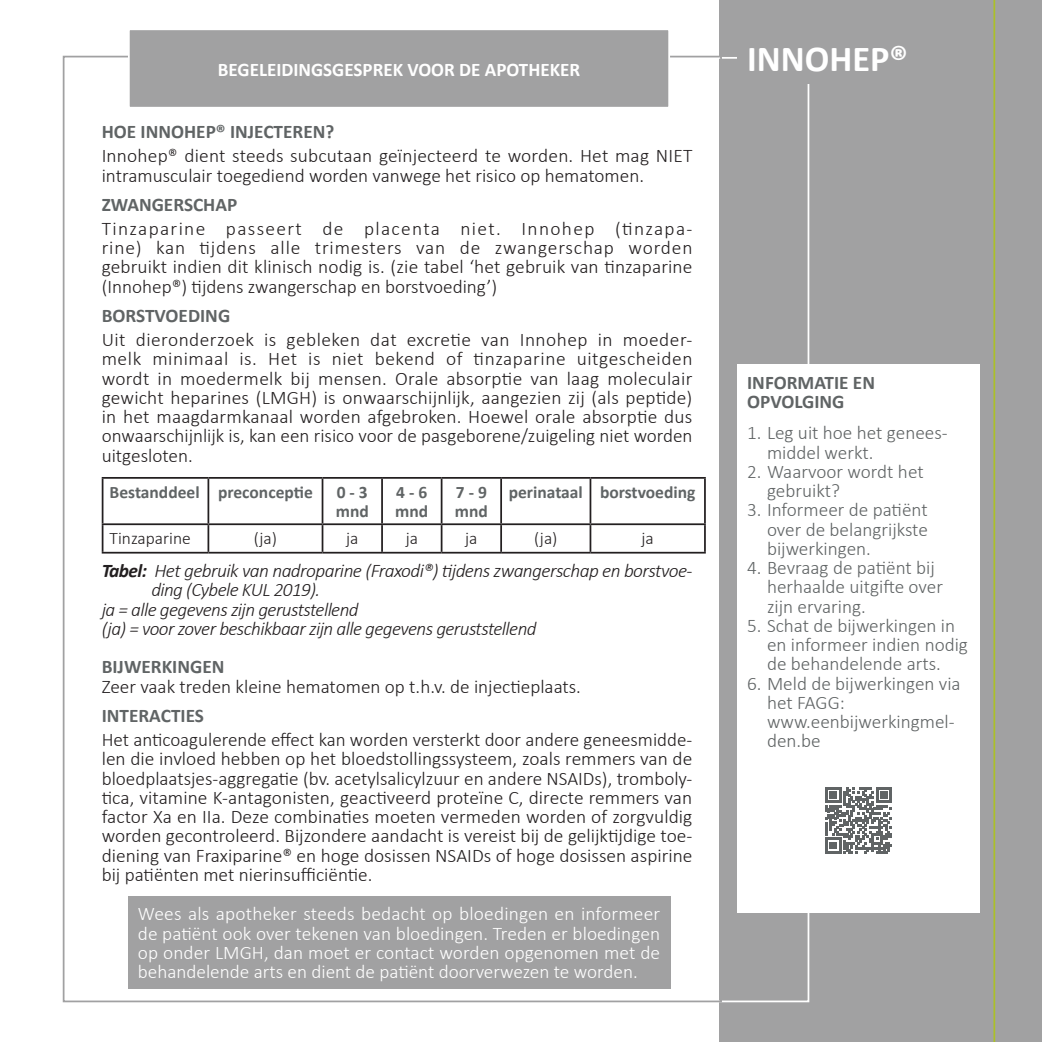
<style>
.page{position:relative;width:1042px;height:1042px;background:#fff}
.page>*{position:absolute;margin:0;border:0;box-sizing:border-box;transform-origin:0 0}
.INSTRUCTIEFICHE_teks{font:700 36.75px "Calibri";color:#fff}
.INSTRUCTIEFICHE_teks-2{font:300 19.25px/19.2px "Calibri";color:#231f20;text-align:justify}
.t1{font:300 19.25px/19.2px "Calibri";color:#606465}
.INSTRUCTIEFICHE_teks-3{font:300 19.25px/19.2px "Calibri";color:#fff;text-align:justify}
.INSTRUCTIEFICHE_teks-4{font:italic 300 19.25px/19.2px "Calibri";letter-spacing:-.03em;color:#231f20}
.INSTRUCTIEFICHE-tite{font:700 19.25px "Calibri";color:#606465}
.INSTRUCTIEFICHE_teks-5{font:700 19.25px "Calibri";color:#fff}
.INSTRUCTIEFICHE_tite{font:700 19.25px/19.2px "Calibri";color:#606465}
.INSTRUCTIEFICHE_teks-6{font:700 19.25px "Calibri";color:#606465}
.DOAC_KOLOMHOOFD_cal{font:700 17.5px/19.2px "Calibri";color:#606465}
.DOAC-KOLOMTEKST-Cal{font:300 17.5px "Calibri";color:#231f20}
.s1{font-weight:700}
</style>
<div class="page">
<div style="left:719px;top:0;width:323px;height:1042px;background:#a1a1a2"></div>
<div style="left:128px;top:896px;width:542px;height:92px;background:#a1a1a2"></div>
<div style="left:737px;top:364px;width:243px;height:548px;background:#fff"></div>
<svg style="left:825px;top:787px;width:67px;height:67px"></svg>
<hr style="left:102px;top:477px;width:106px;height:2px;background:#231f20">
<hr style="left:102px;top:479px;width:1px;height:44px;background:#231f20">
<hr style="left:208px;top:477px;width:114px;height:2px;background:#231f20">
<hr style="left:207px;top:479px;width:2px;height:44px;background:#231f20">
<hr style="left:322px;top:477px;width:60px;height:2px;background:#231f20">
<hr style="left:322px;top:479px;width:1px;height:44px;background:#231f20">
<hr style="left:382px;top:477px;width:59px;height:2px;background:#231f20">
<hr style="left:381px;top:479px;width:2px;height:44px;background:#231f20">
<hr style="left:441px;top:477px;width:60px;height:2px;background:#231f20">
<hr style="left:441px;top:479px;width:1px;height:44px;background:#231f20">
<hr style="left:501px;top:477px;width:89px;height:2px;background:#231f20">
<hr style="left:500px;top:479px;width:2px;height:44px;background:#231f20">
<hr style="left:590px;top:477px;width:116px;height:2px;background:#231f20">
<hr style="left:589px;top:479px;width:2px;height:44px;background:#231f20">
<hr style="left:704px;top:479px;width:2px;height:44px;background:#231f20">
<hr style="left:102px;top:523px;width:106px;height:2px;background:#231f20">
<svg style="left:102px;top:525px;width:1px;height:27px"></svg>
<hr style="left:208px;top:523px;width:114px;height:2px;background:#231f20">
<hr style="left:207px;top:525px;width:2px;height:27px;background:#231f20">
<hr style="left:322px;top:523px;width:60px;height:2px;background:#231f20">
<svg style="left:322px;top:525px;width:1px;height:27px"></svg>
<hr style="left:382px;top:523px;width:59px;height:2px;background:#231f20">
<hr style="left:381px;top:525px;width:2px;height:27px;background:#231f20">
<hr style="left:441px;top:523px;width:60px;height:2px;background:#231f20">
<svg style="left:441px;top:525px;width:1px;height:27px"></svg>
<hr style="left:501px;top:523px;width:89px;height:2px;background:#231f20">
<hr style="left:500px;top:525px;width:2px;height:27px;background:#231f20">
<hr style="left:590px;top:523px;width:116px;height:2px;background:#231f20">
<hr style="left:589px;top:525px;width:2px;height:27px;background:#231f20">
<hr style="left:704px;top:525px;width:2px;height:27px;background:#231f20">
<hr style="left:102px;top:552px;width:106px;height:1px;background:#231f20">
<hr style="left:208px;top:552px;width:114px;height:1px;background:#231f20">
<hr style="left:322px;top:552px;width:60px;height:1px;background:#231f20">
<hr style="left:382px;top:552px;width:59px;height:1px;background:#231f20">
<hr style="left:441px;top:552px;width:60px;height:1px;background:#231f20">
<hr style="left:501px;top:552px;width:89px;height:1px;background:#231f20">
<hr style="left:590px;top:552px;width:116px;height:1px;background:#231f20">
<hr style="left:993px;top:0;width:2px;height:1042px;background:#abc028">
<div style="left:129px;top:29px;width:540px;height:79px;background:#a1a1a2"></div>
<div style="left:128px;top:28px;width:542px;height:81px;border:2px solid #fff"></div>
<p class="INSTRUCTIEFICHE_teks-5" style="left:218px;top:56px;width:364px">BEGELEIDINGSGESPREK VOOR DE APOTHEKER</p>
<p class="INSTRUCTIEFICHE-tite" style="left:102px;top:118px;width:234px">HOE INNOHEP® INJECTEREN?</p>
<p class="INSTRUCTIEFICHE_teks-2" style="left:102px;top:146px;width:592px">Innohep® dient steeds subcutaan geïnjecteerd te worden. Het mag NIET intramusculair toegediend worden vanwege het risico op hematomen.</p>
<p class="INSTRUCTIEFICHE-tite" style="left:102px;top:191px;width:137px">ZWANGERSCHAP</p>
<p class="INSTRUCTIEFICHE_teks-2" style="left:102px;top:219px;width:592px">Tinzaparine passeert de placenta niet. Innohep (tinzapa&shy;rine) kan tijdens alle trimesters van de zwangerschap worden gebruikt indien dit klinisch nodig is. (zie tabel ‘het gebruik van tinzaparine (Innohep®) tijdens zwangerschap en borstvoeding’)</p>
<p class="INSTRUCTIEFICHE-tite" style="left:102px;top:302px;width:130px">BORSTVOEDING</p>
<p class="INSTRUCTIEFICHE_teks-2" style="left:102px;top:330px;width:592px">Uit dieronderzoek is gebleken dat excretie van Innohep in moeder&shy;melk minimaal is. Het is niet bekend of tinzaparine uitgescheiden wordt in moedermelk bij mensen. Orale absorptie van laag moleculair gewicht heparines (LMGH) is onwaarschijnlijk, aangezien zij (als peptide) in het maagdarmkanaal worden afgebroken. Hoewel orale absorptie dus onwaarschijnlijk is, kan een risico voor de pasgeborene/zuigeling niet worden uitgesloten.</p>
<p class="DOAC_KOLOMHOOFD_cal" style="left:110px;top:482px;width:92px">Bestanddeel</p>
<p class="DOAC_KOLOMHOOFD_cal" style="left:218px;top:482px;width:96px">preconceptie</p>
<p class="DOAC_KOLOMHOOFD_cal" style="left:336px;top:482px;width:35px">0 - 3 mnd</p>
<p class="DOAC_KOLOMHOOFD_cal" style="left:395px;top:482px;width:35px">4 - 6 mnd</p>
<p class="DOAC_KOLOMHOOFD_cal" style="left:455px;top:482px;width:35px">7 - 9 mnd</p>
<p class="DOAC_KOLOMHOOFD_cal" style="left:509px;top:482px;width:76px">perinataal</p>
<p class="DOAC_KOLOMHOOFD_cal" style="left:600px;top:482px;width:97px">borstvoeding</p>
<p class="DOAC-KOLOMTEKST-Cal" style="left:110px;top:528px;width:83px">Tinzaparine</p>
<p class="DOAC-KOLOMTEKST-Cal" style="left:254px;top:528px;width:25px">(ja)</p>
<p class="DOAC-KOLOMTEKST-Cal" style="left:346px;top:528px;width:14px">ja</p>
<p class="DOAC-KOLOMTEKST-Cal" style="left:406px;top:528px;width:14px">ja</p>
<p class="DOAC-KOLOMTEKST-Cal" style="left:465px;top:528px;width:14px">ja</p>
<p class="DOAC-KOLOMTEKST-Cal" style="left:534px;top:528px;width:25px">(ja)</p>
<p class="DOAC-KOLOMTEKST-Cal" style="left:641px;top:528px;width:14px">ja</p>
<p class="INSTRUCTIEFICHE_teks-4" style="left:151px;top:561px;width:542px;text-indent:-50px"><span class="s1">Tabel:</span> Het gebruik van nadroparine (Fraxodi®) tijdens zwangerschap en borstvoe&shy;ding (Cybele KUL 2019).</p>
<p class="INSTRUCTIEFICHE_teks-4" style="left:102px;top:599px;width:258px">ja = alle gegevens zijn geruststellend</p>
<p class="INSTRUCTIEFICHE_teks-4" style="left:102px;top:619px;width:436px">(ja) = voor zover beschikbaar zijn alle gegevens geruststellend</p>
<p class="INSTRUCTIEFICHE_teks-6" style="left:102px;top:653px;width:124px">BIJWERKINGEN</p>
<p class="INSTRUCTIEFICHE_teks-2" style="left:102px;top:676px;width:481px">Zeer vaak treden kleine hematomen op t.h.v. de injectieplaats.</p>
<p class="INSTRUCTIEFICHE-tite" style="left:102px;top:702px;width:104px">INTERACTIES</p>
<p class="INSTRUCTIEFICHE_teks-2" style="left:102px;top:730px;width:592px">Het anticoagulerende effect kan worden versterkt door andere geneesmidde&shy;len die invloed hebben op het bloedstollingssysteem, zoals remmers van de bloedplaatsjes-aggregatie (bv. acetylsalicylzuur en andere NSAIDs), tromboly&shy;tica, vitamine K-antagonisten, geactiveerd proteïne C, directe remmers van factor Xa en IIa. Deze combinaties moeten vermeden worden of zorgvuldig worden gecontroleerd. Bijzondere aandacht is vereist bij de gelijktijdige toe&shy;diening van Fraxiparine® en hoge dosissen NSAIDs of hoge dosissen aspirine bij patiënten met nierinsufficiëntie.</p>
<p class="INSTRUCTIEFICHE_teks-3" style="left:138px;top:904px;width:524px">Wees als apotheker steeds bedacht op bloedingen en informeer de patiënt ook over tekenen van bloedingen. Treden er bloedingen op onder LMGH, dan moet er contact worden opgenomen met de behandelende arts en dient de patiënt doorverwezen te worden.</p>
<p class="INSTRUCTIEFICHE_teks" style="left:747px;top:33px;width:162px">INNOHEP®</p>
<p class="INSTRUCTIEFICHE_tite" style="left:747px;top:372px;width:129px">INFORMATIE EN<br>OPVOLGING</p>
<p class="t1" style="left:767px;top:423px;width:182px;text-indent:-20px">1. Leg uit hoe het genees&shy;middel werkt.</p>
<p class="t1" style="left:767px;top:462px;width:158px;text-indent:-20px">2. Waarvoor wordt het gebruikt?</p>
<p class="t1" style="left:767px;top:500px;width:162px;text-align:justify;text-indent:-20px">3. Informeer de patiënt over de belangrijkste bijwerkingen.</p>
<p class="t1" style="left:767px;top:558px;width:177px;text-indent:-20px">4. Bevraag de patiënt bij herhaalde uitgifte over zijn ervaring.</p>
<p class="t1" style="left:767px;top:616px;width:202px;text-indent:-20px">5. Schat de bijwerkingen in en informeer indien nodig de behandelende arts.</p>
<p class="t1" style="left:767px;top:673px;width:195px;text-indent:-20px">6. Meld de bijwerkingen via het FAGG: www.eenbijwerkingmel&shy;den.be</p>
</div>
